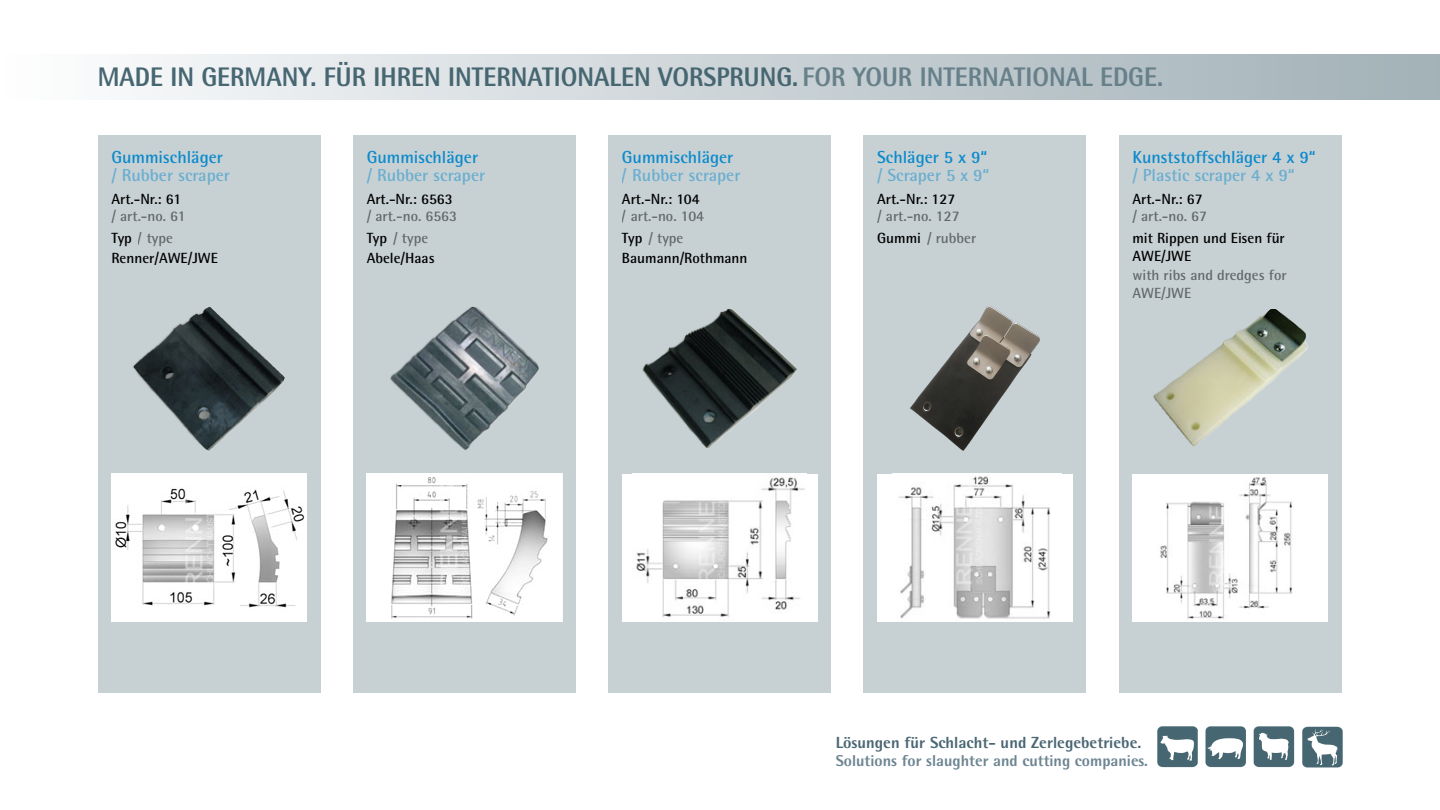
<style>
.page{position:relative;width:1440px;height:810px;background:#fff}
.page>*{position:absolute;margin:0;border:0;box-sizing:border-box;transform-origin:0 0}
.t1{font:800 26.92px "Rotis Semi Sans Std";color:#466671;scale:.93 1}
.t2{font:700 17.4px/18.8px "Rotis Semi Sans Std";color:#0d8acb}
.t3{font:800 16.12px "Rotis Semi Sans Std";color:#4b6774}
.t4{font:800 15.75px "Rotis Semi Sans Std";color:#6d8592}
.t5{font:700 14.77px/16.8px "Rotis Semi Sans Std";color:#000}
.s1{color:#67808a}
</style>
<div class="page">
<img style="left:1157px;top:726px;width:186px;height:42px">
<div style="left:98px;top:136px;width:223px;height:557px;background:#c7d1d4"></div>
<img style="left:111px;top:474px;width:196px;height:148px">
<img style="left:133px;top:306px;width:152px;height:145px">
<div style="left:863px;top:136px;width:223px;height:557px;background:#c7d1d4"></div>
<div style="left:877px;top:474px;width:196px;height:148px;background:#fff"></div>
<img style="left:899px;top:476px;width:152px;height:143px">
<img style="left:910px;top:306px;width:130px;height:145px">
<div style="left:1119px;top:136px;width:223px;height:557px;background:#c7d1d4"></div>
<div style="left:1132px;top:474px;width:196px;height:148px;background:#fff"></div>
<img style="left:1160px;top:477px;width:133px;height:142px">
<img style="left:1153px;top:309px;width:154px;height:138px">
<div style="left:353px;top:136px;width:223px;height:557px;background:#c7d1d4"></div>
<img style="left:367px;top:474px;width:195px;height:148px">
<img style="left:390px;top:306px;width:149px;height:144px">
<div style="left:608px;top:136px;width:223px;height:557px;background:#c7d1d4"></div>
<div style="left:622px;top:474px;width:195px;height:148px;background:#fff"></div>
<img style="left:633px;top:477px;width:172px;height:141px">
<img style="left:643px;top:308px;width:154px;height:140px">
<div style="left:0;top:54px;width:1440px;height:46px;background:linear-gradient(to right,#fcfcfd,#a0b0b6)"></div>
<h1 class="t1" style="left:98px;top:60px;width:1147px">MADE IN GERMANY. FÜR IHREN INTERNATIONALEN VORSPRUNG. <span class="s1">FOR YOUR INTERNATIONAL EDGE.</span></h1>
<p class="t2" style="left:111px;top:147px;width:120px">Gummischläger / Rubber scraper</p>
<p class="t2" style="left:367px;top:147px;width:120px">Gummischläger / Rubber scraper</p>
<p class="t2" style="left:622px;top:147px;width:120px">Gummischläger / Rubber scraper</p>
<p class="t2" style="left:877px;top:147px;width:114px">Schläger 5 x 9“ / Scraper 5 x 9“</p>
<p class="t2" style="left:1132px;top:147px;width:185px">Kunststoffschläger 4 x 9“ / Plastic scraper 4 x 9“</p>
<p class="t5" style="left:111px;top:190px;width:76px">Art.-Nr.: 61 / art.-no. 61</p>
<p class="t5" style="left:367px;top:190px;width:92px">Art.-Nr.: 6563 / art.-no. 6563</p>
<p class="t5" style="left:622px;top:190px;width:84px">Art.-Nr.: 104 / art.-no. 104</p>
<p class="t5" style="left:877px;top:190px;width:84px">Art.-Nr.: 127 / art.-no. 127</p>
<p class="t5" style="left:1132px;top:190px;width:76px">Art.-Nr.: 67 / art.-no. 67</p>
<p class="t5" style="left:111px;top:228px;width:108px;line-height:19.7px">Typ / type<br>Renner/AWE/JWE</p>
<p class="t5" style="left:367px;top:228px;width:70px;line-height:19.7px">Typ / type<br>Abele/Haas</p>
<p class="t5" style="left:622px;top:228px;width:127px;line-height:19.7px">Typ / type<br>Baumann/Rothmann</p>
<p class="t5" style="left:877px;top:230px;width:101px">Gummi / rubber</p>
<p class="t5" style="left:1132px;top:229px;width:156px;line-height:18.2px">mit Rippen und Eisen für<br>AWE/JWE<br>with ribs and dredges for<br>AWE/JWE</p>
<p class="t3" style="left:836px;top:732px;width:307px">Lösungen für Schlacht- und Zerlegebetriebe.</p>
<p class="t4" style="left:836px;top:750px;width:314px">Solutions for slaughter and cutting companies.</p>
</div>
